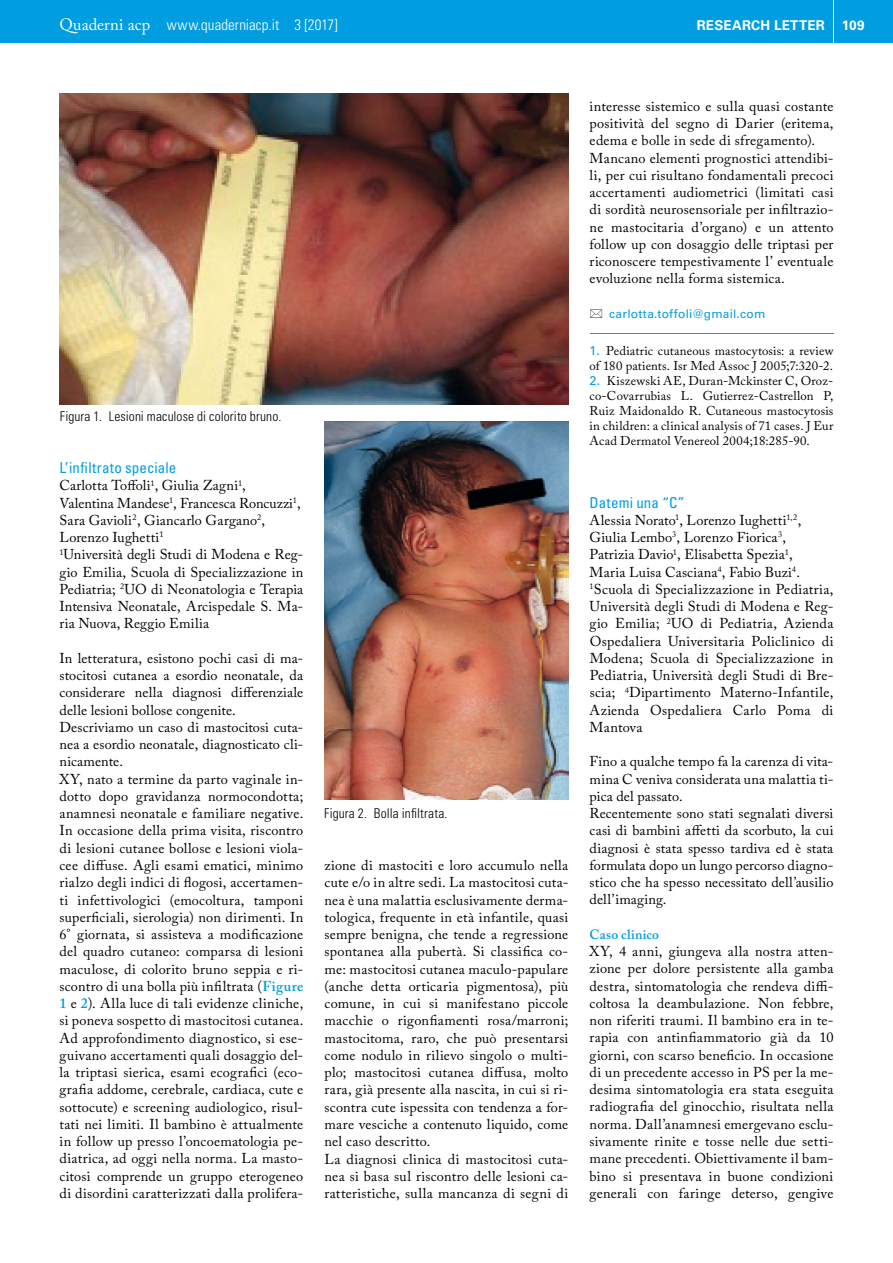
<style>
.page{position:relative;width:893px;height:1263px;background:#fff}
.page>*{position:absolute;margin:0;border:0;box-sizing:border-box;transform-origin:0 0}
.t1{font:300 condensed 15px "Univers LT Std";letter-spacing:.005em;color:#fff}
.t2{font:condensed 15px "Univers LT Std";letter-spacing:.005em;color:#009ee0}
.t3{font:14.25px/17.2px "Adobe Caslon Pro";letter-spacing:.015em;color:#000}
.t4{font:300 condensed 13.5px "Univers LT Std";letter-spacing:.01em;color:#000}
.t5{font:700 13.5px "Univers LT Std";letter-spacing:.015em;color:#fff}
.t6{font:600 13.5px "Adobe Caslon Pro";letter-spacing:.02em;color:#009ee0}
.t7{font:12.75px/15px "Adobe Caslon Pro";letter-spacing:.01em;color:#000}
.t8{font:12px "Univers LT Std";letter-spacing:.015em;color:#009ee0}
.s1{font-family:"Adobe Caslon Pro";font-weight:400;font-stretch:normal;font-size:16.5px}
.s2{font-style:inherit}
.s3{font-weight:600;color:#009ee0}
.s4{font-family:"Univers LT Std";color:#009ee0}
</style>
<div class="page">
<div style="left:0;top:0;width:893px;height:43px;background:#009ee0"></div>
<hr style="left:833px;top:0;width:1px;height:48px;background:#fff">
<hr style="left:590px;top:333px;width:243px;height:1px;background:#009ee0">
<img style="left:60px;top:94px;width:509px;height:310px">
<img style="left:325px;top:421px;width:243px;height:379px">
<p class="t1" style="left:60px;top:15px;width:280px"><span class="s1">Quaderni acp</span> www.quaderniacp.it <span class="s2">3 [2017]</span></p>
<p class="t5" style="left:697px;top:17px;width:130px">RESEARCH LETTER</p>
<p class="t5" style="left:842px;top:17px;width:24px">109</p>
<p class="t4" style="left:60px;top:408px;width:223px">Figura 1. Lesioni maculose di colorito bruno.</p>
<p class="t2" style="left:60px;top:458px;width:118px">L’infiltrato speciale</p>
<p class="t3" style="left:60px;top:477px;width:245px">Carlotta Toffoli<sup>1</sup>, Giulia Zagni<sup>1</sup>, Valentina Mandese<sup>1</sup>, Francesca Roncuzzi<sup>1</sup>, Sara Gavioli<sup>2</sup>, Giancarlo Gargano<sup>2</sup>, Lorenzo Iughetti<sup>1<br>1</sup>Università degli Studi di Modena e Reg&shy;gio Emilia, Scuola di Specializzazione in Pediatria; <sup>2</sup>UO di Neonatologia e Terapia Intensiva Neonatale, Arcispedale S. Ma&shy;ria Nuova, Reggio Emilia</p>
<p class="t3" style="left:60px;top:649px;width:245px">In letteratura, esistono pochi casi di ma&shy;stocitosi cutanea a esordio neonatale, da considerare nella diagnosi differenziale delle lesioni bollose congenite.<br>Descriviamo un caso di mastocitosi cuta&shy;nea a esordio neonatale, diagnosticato cli&shy;nicamente.<br>XY, nato a termine da parto vaginale in&shy;dotto dopo gravidanza normocondotta; anamnesi neonatale e familiare negative.<br>In occasione della prima visita, riscontro di lesioni cutanee bollose e lesioni viola&shy;cee diffuse. Agli esami ematici, minimo rialzo degli indici di flogosi, accertamen&shy;ti infettivologici (emocoltura, tamponi superficiali, sierologia) non dirimenti. In 6° giornata, si assisteva a modificazione del quadro cutaneo: comparsa di lesioni maculose, di colorito bruno seppia e ri&shy;scontro di una bolla più infiltrata (<span class="s3">Figure 1</span> e <span class="s3">2</span>). Alla luce di tali evidenze cliniche, si poneva sospetto di mastocitosi cutanea.<br>Ad approfondimento diagnostico, si ese&shy;guivano accertamenti quali dosaggio del&shy;la triptasi sierica, esami ecografici (eco&shy;grafia addome, cerebrale, cardiaca, cute e sottocute) e screening audiologico, risul&shy;tati nei limiti. Il bambino è attualmente in follow up presso l’oncoematologia pe&shy;diatrica, ad oggi nella norma. La masto&shy;citosi comprende un gruppo eterogeneo di disordini caratterizzati dalla prolifera-</p>
<p class="t4" style="left:324px;top:805px;width:125px">Figura 2. Bolla infiltrata.</p>
<p class="t3" style="left:325px;top:856px;width:245px">zione di mastociti e loro accumulo nella cute e/o in altre sedi. La mastocitosi cuta&shy;nea è una malattia esclusivamente derma&shy;tologica, frequente in età infantile, quasi sempre benigna, che tende a regressione spontanea alla pubertà. Si classifica co&shy;me: mastocitosi cutanea maculo-papulare (anche detta orticaria pigmentosa), più comune, in cui si manifestano piccole macchie o rigonfiamenti rosa/marroni; mastocitoma, raro, che può presentarsi come nodulo in rilievo singolo o multi&shy;plo; mastocitosi cutanea diffusa, molto rara, già presente alla nascita, in cui si ri&shy;scontra cute ispessita con tendenza a for&shy;mare vesciche a contenuto liquido, come nel caso descritto.<br>La diagnosi clinica di mastocitosi cuta&shy;nea si basa sul riscontro delle lesioni ca&shy;ratteristiche, sulla mancanza di segni di</p>
<p class="t3" style="left:590px;top:97px;width:245px">interesse sistemico e sulla quasi costante positività del segno di Darier (eritema, edema e bolle in sede di sfregamento).<br>Mancano elementi prognostici attendibi&shy;li, per cui risultano fondamentali precoci accertamenti audiometrici (limitati casi di sordità neurosensoriale per infiltrazio&shy;ne mastocitaria d’organo) e un attento follow up con dosaggio delle triptasi per riconoscere tempestivamente l’ eventuale evoluzione nella forma sistemica.</p>
<p class="t8" style="left:609px;top:306px;width:158px">carlotta.toffoli@gmail.com</p>
<p class="t7" style="left:590px;top:343px;width:245px"><span class="s4">1.</span> Pediatric cutaneous mastocytosis: a review of 180 patients. Isr Med Assoc J 2005;7:320-2.</p>
<p class="t7" style="left:590px;top:373px;width:245px;text-align:justify"><span class="s4">2.</span> Kiszewski AE, Duran-Mckinster C, Oroz&shy;co-Covarrubias L. Gutierrez-Castrellon P, Ruiz Maidonaldo R. Cutaneous mastocytosis in children: a clinical analysis of 71 cases. J Eur Acad Dermatol Venereol 2004;18:285-90.</p>
<p class="t2" style="left:590px;top:493px;width:96px">Datemi una “C”</p>
<p class="t3" style="left:590px;top:511px;width:245px">Alessia Norato<sup>1</sup>, Lorenzo Iughetti<sup>1,2</sup>, Giulia Lembo<sup>3</sup>, Lorenzo Fiorica<sup>3</sup>, Patrizia Davio<sup>1</sup>, Elisabetta Spezia<sup>1</sup>,<br>Maria Luisa Casciana<sup>4</sup>, Fabio Buzi<sup>4</sup>.<br><sup>1</sup>Scuola di Specializzazione in Pediatria, Università degli Studi di Modena e Reg&shy;gio Emilia; <sup>2</sup>UO di Pediatria, Azienda Ospedaliera Universitaria Policlinico di Modena; Scuola di Specializzazione in Pediatria, Università degli Studi di Bre&shy;scia; <sup>4</sup>Dipartimento Materno-Infantile, Azienda Ospedaliera Carlo Poma di Mantova</p>
<p class="t3" style="left:590px;top:753px;width:245px">Fino a qualche tempo fa la carenza di vita&shy;mina C veniva considerata una malattia ti&shy;pica del passato.<br>Recentemente sono stati segnalati diversi casi di bambini affetti da scorbuto, la cui diagnosi è stata spesso tardiva ed è stata formulata dopo un lungo percorso diagno&shy;stico che ha spesso necessitato dell’ausilio dell’imaging.</p>
<p class="t6" style="left:590px;top:926px;width:71px">Caso clinico</p>
<p class="t3" style="left:590px;top:943px;width:245px;text-align:justify">XY, 4 anni, giungeva alla nostra atten&shy;zione per dolore persistente alla gamba destra, sintomatologia che rendeva diffi&shy;coltosa la deambulazione. Non febbre, non riferiti traumi. Il bambino era in te&shy;rapia con antinfiammatorio già da 10 giorni, con scarso beneficio. In occasione di un precedente accesso in PS per la me&shy;desima sintomatologia era stata eseguita radiografia del ginocchio, risultata nella norma. Dall’anamnesi emergevano esclu&shy;sivamente rinite e tosse nelle due setti&shy;mane precedenti. Obiettivamente il bam&shy;bino si presentava in buone condizioni generali con faringe deterso, gengive</p>
</div>
